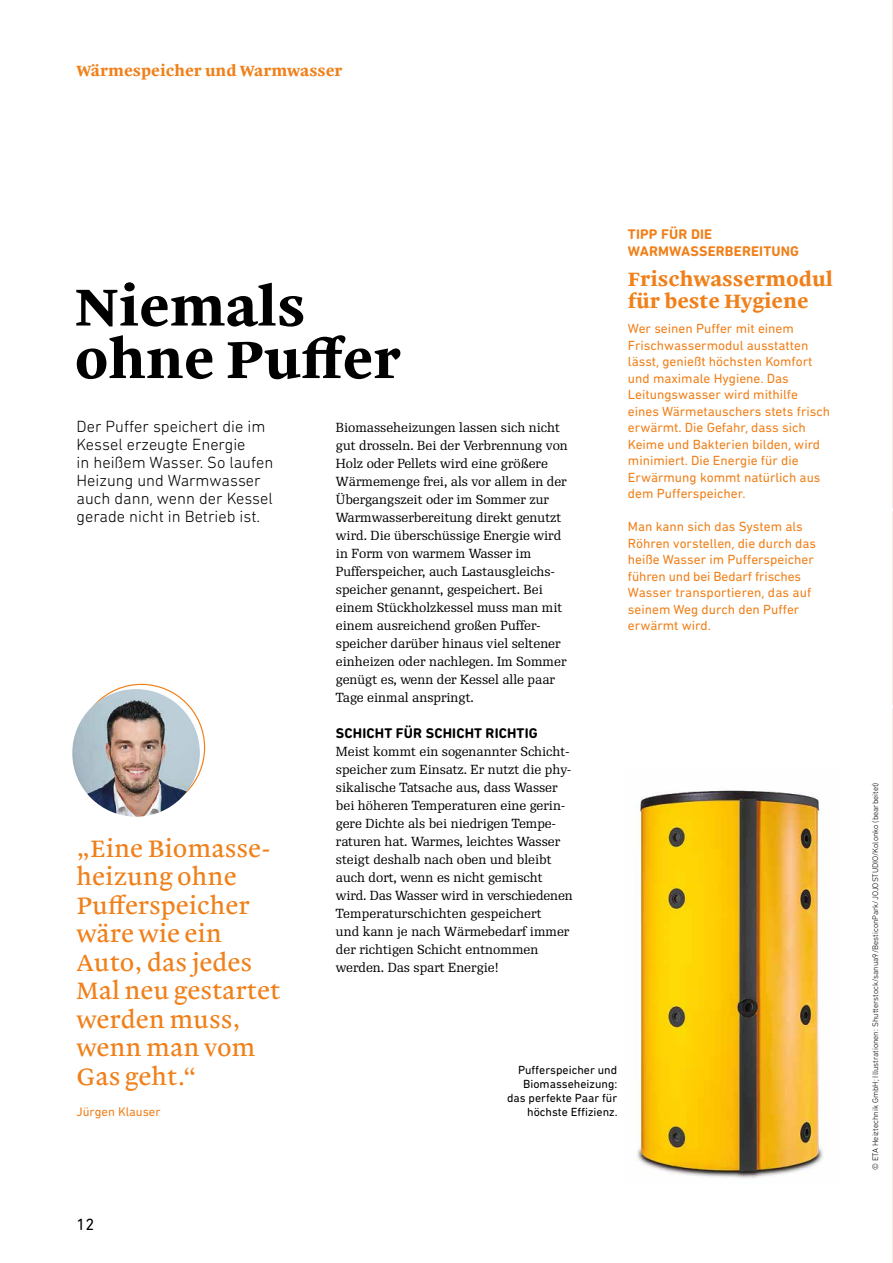
<style>
.page{position:relative;width:893px;height:1263px;background:#fff}
.page>*{position:absolute;margin:0;border:0;box-sizing:border-box;transform-origin:0 0}
.t1{font:700 52.5px/52.5px "Malabar LT Pro";color:#000}
.t2{font:24px/28.5px "Malabar LT Pro";color:#f0801a}
.t3{font:700 19.5px/21.8px "Malabar LT Pro";color:#f0801a}
.t4{font:300 16.5px/18px "DIN Next Rounded LT Pro";color:#000}
.t5{font:16.5px "DIN Next Rounded LT Pro";color:#000}
.t6{font:700 15px "Malabar LT Pro";color:#f0801a}
.t7{font:700 14.25px/17.2px "DIN Next Rounded LT Pro";letter-spacing:.01em;color:#f0801a}
.t8{font:700 14.25px "DIN Next Rounded LT Pro";letter-spacing:.01em;color:#000}
.t9{font:13.5px/16.5px "DIN Next Rounded LT Pro";color:#f0801a}
.t10{font:12.75px/18px "Re Public";color:#000}
.t11{font:12.75px "DIN Next Rounded LT Pro";color:#f0801a}
.t12{font:12px/14.2px "DIN Next Rounded LT Pro";color:#000;text-align:right}
.t13{font:300 8.25px "DIN Next Rounded LT Pro";color:#000}
</style>
<div class="page">
<svg style="left:892px;top:0;width:1px;height:1263px"></svg>
<img style="left:72px;top:689px;width:128px;height:128px;border-radius:64px">
<img style="left:635px;top:790px;width:188px;height:388px">
<p class="t6" style="left:77px;top:58px;width:267px">Wärmespeicher und Warmwasser</p>
<h1 class="t1" style="left:74px;top:277px;width:328px">Niemals ohne Puffer</h1>
<p class="t4" style="left:77px;top:417px;width:198px">Der Puffer speichert die im<br>Kessel erzeugte Energie<br>in heißem Wasser. So laufen<br>Heizung und Warmwasser auch dann, wenn der Kessel gerade nicht in Betrieb ist.</p>
<h2 class="t2" style="left:77px;top:833px;width:205px">„Eine Biomasse&shy;heizung ohne<br>Pufferspeicher wäre wie ein<br>Auto, das jedes<br>Mal neu gestartet werden muss, wenn man vom<br>Gas geht.“</h2>
<p class="t11" style="left:77px;top:1104px;width:86px">Jürgen Klauser</p>
<p class="t10" style="left:336px;top:418px;width:233px">Biomasseheizungen lassen sich nicht gut drosseln. Bei der Verbrennung von Holz oder Pellets wird eine größere Wärmemenge frei, als vor allem in der Übergangszeit oder im Sommer zur Warmwasserbereitung direkt genutzt wird. Die überschüssige Energie wird in Form von warmem Wasser im Pufferspeicher, auch Lastausgleichs&shy;speicher genannt, gespeichert. Bei einem Stückholzkessel muss man mit einem ausreichend großen Puffer&shy;speicher darüber hinaus viel seltener einheizen oder nachlegen. Im Sommer genügt es, wenn der Kessel alle paar Tage einmal anspringt.</p>
<p class="t8" style="left:336px;top:725px;width:203px">SCHICHT FÜR SCHICHT RICHTIG</p>
<p class="t10" style="left:336px;top:742px;width:238px">Meist kommt ein sogenannter Schicht&shy;speicher zum Einsatz. Er nutzt die phy&shy;sikalische Tatsache aus, dass Wasser bei höheren Temperaturen eine gerin&shy;gere Dichte als bei niedrigen Tempe&shy;raturen hat. Warmes, leichtes Wasser steigt deshalb nach oben und bleibt auch dort, wenn es nicht gemischt wird. Das Wasser wird in verschiedenen Temperaturschichten gespeichert<br>und kann je nach Wärmebedarf immer der richtigen Schicht entnommen werden. Das spart Energie!</p>
<p class="t12" style="left:507px;top:1062px;width:112px">Pufferspeicher und<br>Biomasseheizung: das perfekte Paar für höchste Effizienz.</p>
<p class="t7" style="left:628px;top:225px;width:173px">TIPP FÜR DIE<br>WARMWASSERBEREITUNG</p>
<h3 class="t3" style="left:628px;top:267px;width:207px">Frischwassermodul für beste Hygiene</h3>
<p class="t9" style="left:628px;top:320px;width:204px">Wer seinen Puffer mit einem<br>Frischwassermodul ausstatten lässt, genießt höchsten Komfort und maximale Hygiene. Das<br>Leitungswasser wird mithilfe eines Wärmetauschers stets frisch erwärmt. Die Gefahr, dass sich<br>Keime und Bakterien bilden, wird minimiert. Die Energie für die<br>Erwärmung kommt natürlich aus dem Pufferspeicher.</p>
<p class="t9" style="left:628px;top:518px;width:190px">Man kann sich das System als<br>Röhren vorstellen, die durch das heiße Wasser im Pufferspeicher führen und bei Bedarf frisches<br>Wasser transportieren, das auf seinem Weg durch den Puffer erwärmt wird.</p>
<p class="t5" style="left:77px;top:1215px;width:19px">12</p>
<p class="t13" style="left:870px;top:1170px;width:389px;rotate:-90deg">© ETA Heiztechnik GmbH; Illustrationen: Shutterstock/sanua9/BesticonPark/JOJOSTUDIO/Kolonko (bearbeitet)</p>
</div>
